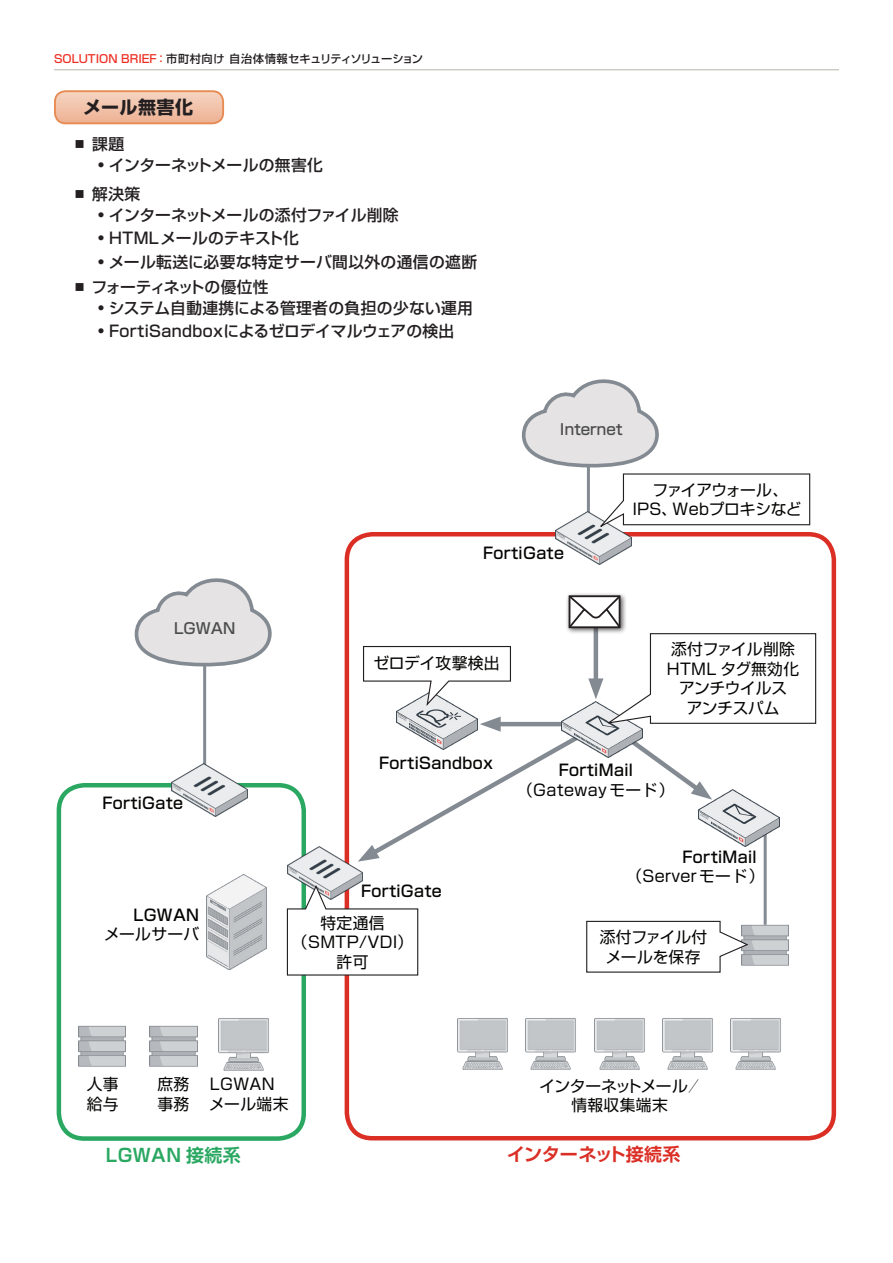
<style>
.page{position:relative;width:893px;height:1263px;background:#fff}
.page>*{position:absolute;margin:0;border:0;box-sizing:border-box;transform-origin:0 0}
.HEADLINE__RED{font:700 18px "Shin Go Pro De";color:#db2f26}
.HEADLINE__RED-2{font:700 18px "Shin Go Pro De";letter-spacing:.025em;color:#2aa862}
.SIDE_BAR_TEXT{font:700 18px "Shin Go Pro";letter-spacing:.025em;color:#231f20}
.t1{font:500 15.75px "Shin Go Pro";letter-spacing:.02em;color:#231f20}
.HEADLINE__RED-3{font:15.75px/19.5px "Shin Go Pro";letter-spacing:.025em;color:#040503;text-align:center}
.HEADLINE__RED-4{font:500 15.75px "Shin Go Pro";letter-spacing:.025em;color:#040503}
.HEADLINE__RED-5{font:15.75px/19.5px "Shin Go Pro";letter-spacing:-.005em;color:#040503;text-align:center}
.t2{font:500 15.75px "Shin Go Pro";letter-spacing:-.015em;color:#231f20}
.HEADLINE__RED-6{font:15.75px/19.5px "Shin Go Pro";color:#040503;text-align:center}
.t3{font:500 15.75px "Shin Go Pro";letter-spacing:-.005em;color:#231f20}
.t4{font:500 15.75px "Shin Go Pro";letter-spacing:-.075em;color:#231f20}
.HEADLINE__RED-7{font:15.75px "Shin Go Pro";letter-spacing:-.01em;color:#040503}
.HEADLINE__RED-8{font:15.75px "Shin Go Pro";letter-spacing:-.075em;color:#040503}
.HEADLINE__RED-9{font:15.75px "Shin Go Pro";letter-spacing:-.03em;color:#040503}
.SIDE_BAR_TEXT-2{font:500 15px "Shin Go Pro";color:#4b4c4d}
.t5{font:500 11.25px "Shin Go Pro";color:#231f20}
.s1{color:#ee2e22}
</style>
<div class="page">
<hr style="left:54px;top:69px;width:785px;height:1px;background:#b6b4ad">
<hr style="left:764px;top:825px;width:3px;height:106px;background:#838a92">
<hr style="left:203px;top:661px;width:3px;height:118px;background:#838a92">
<svg style="left:134px;top:578px;width:138px;height:90px"></svg>
<img style="left:150px;top:1025px;width:47px;height:42px">
<img style="left:78px;top:1025px;width:47px;height:42px">
<img style="left:219px;top:1018px;width:50px;height:52px">
<img style="left:594px;top:1018px;width:51px;height:52px">
<img style="left:457px;top:1018px;width:51px;height:52px">
<img style="left:662px;top:1018px;width:51px;height:52px">
<img style="left:526px;top:1018px;width:50px;height:52px">
<img style="left:731px;top:1018px;width:50px;height:52px">
<div style="left:57px;top:783px;width:249px;height:358px;border:4px solid #2aa862;border-radius:26px"></div>
<div style="left:345px;top:532px;width:491px;height:608px;border:4px solid #db2f26;border-radius:26px"></div>
<img style="left:556px;top:530px;width:76px;height:35px">
<img style="left:287px;top:847px;width:76px;height:37px">
<img style="left:172px;top:763px;width:76px;height:53px">
<img style="left:207px;top:874px;width:59px;height:96px">
<svg style="left:286px;top:884px;width:133px;height:92px"></svg>
<svg style="left:521px;top:379px;width:290px;height:151px"></svg>
<svg style="left:55px;top:93px;width:168px;height:30px;background:#f1c3ab"></svg>
<div style="left:54px;top:90px;width:170px;height:34px;border:2px solid #e78b52;border-radius:11px"></div>
<div style="left:565px;top:592px;width:62px;height:43px;background:#f3f3f3"></div>
<img style="left:750px;top:910px;width:39px;height:56px">
<svg style="left:358px;top:594px;width:459px;height:268px"></svg>
<svg style="left:586px;top:920px;width:164px;height:53px"></svg>
<p class="t5" style="left:54px;top:49px;width:371px"><span class="s1">SOLUTION BRIEF：</span>市町村向け 自治体情報セキュリティソリューション</p>
<p class="SIDE_BAR_TEXT" style="left:83px;top:93px;width:111px">メール無害化</p>
<p class="t1" style="left:72px;top:131px;width:54px">⿎ 課題</p>
<p class="t3" style="left:97px;top:152px;width:227px">• インターネットメールの無害化</p>
<p class="t1" style="left:72px;top:181px;width:70px">⿎ 解決策</p>
<p class="t2" style="left:97px;top:202px;width:303px">• インターネットメールの添付ファイル削除</p>
<p class="t1" style="left:97px;top:225px;width:203px">• HTMLメールのテキスト化</p>
<p class="t1" style="left:97px;top:249px;width:381px">• メール転送に必要な特定サーバ間以外の通信の遮断</p>
<p class="t4" style="left:72px;top:274px;width:198px">⿎ フォーティネットの優位性</p>
<p class="t1" style="left:97px;top:295px;width:377px">• システム自動連携による管理者の負担の少ない運用</p>
<p class="t1" style="left:97px;top:318px;width:359px">• FortiSandboxによるゼロデイマルウェアの検出</p>
<p class="SIDE_BAR_TEXT-2" style="left:174px;top:616px;width:63px">LGWAN</p>
<p class="SIDE_BAR_TEXT-2" style="left:560px;top:417px;width:64px">Internet</p>
<p class="HEADLINE__RED-4" style="left:483px;top:540px;width:82px">FortiGate</p>
<p class="HEADLINE__RED-8" style="left:653px;top:477px;width:137px">ファイアウォール、</p>
<p class="HEADLINE__RED-7" style="left:633px;top:496px;width:170px">IPS、Webプロキシなど</p>
<p class="HEADLINE__RED-5" style="left:374px;top:651px;width:128px">ゼロデイ攻撃検出</p>
<p class="HEADLINE__RED-5" style="left:671px;top:637px;width:125px">添付ファイル削除</p>
<p class="HEADLINE__RED-3" style="left:667px;top:657px;width:134px">HTML タグ無効化</p>
<p class="HEADLINE__RED-9" style="left:679px;top:675px;width:110px">アンチウイルス</p>
<p class="HEADLINE__RED-3" style="left:687px;top:696px;width:94px">アンチスパム</p>
<p class="HEADLINE__RED-4" style="left:102px;top:790px;width:82px">FortiGate</p>
<p class="HEADLINE__RED-4" style="left:133px;top:902px;width:67px">LGWAN</p>
<p class="HEADLINE__RED-3" style="left:104px;top:922px;width:97px">メールサーバ</p>
<p class="HEADLINE__RED-4" style="left:379px;top:750px;width:115px">FortiSandbox</p>
<p class="HEADLINE__RED-4" style="left:361px;top:878px;width:82px">FortiGate</p>
<p class="HEADLINE__RED-3" style="left:292px;top:911px;width:123px">特定通信（SMTP/VDI）許可</p>
<p class="HEADLINE__RED-4" style="left:559px;top:757px;width:76px">FortiMail</p>
<p class="HEADLINE__RED-3" style="left:517px;top:778px;width:159px">（Gatewayモード）</p>
<p class="HEADLINE__RED-4" style="left:683px;top:844px;width:76px">FortiMail</p>
<p class="HEADLINE__RED-3" style="left:626px;top:864px;width:140px">（Serverモード）</p>
<p class="HEADLINE__RED-5" style="left:600px;top:926px;width:109px">添付ファイル付メールを保存</p>
<p class="HEADLINE__RED-3" style="left:87px;top:1072px;width:33px">人事</p>
<p class="HEADLINE__RED-3" style="left:87px;top:1092px;width:33px">給与</p>
<p class="HEADLINE__RED-3" style="left:157px;top:1072px;width:33px">庶務</p>
<p class="HEADLINE__RED-3" style="left:157px;top:1092px;width:33px">事務</p>
<p class="HEADLINE__RED-3" style="left:210px;top:1072px;width:66px">LGWAN</p>
<p class="HEADLINE__RED-3" style="left:209px;top:1092px;width:81px">メール端末</p>
<p class="HEADLINE__RED-6" style="left:539px;top:1074px;width:161px">インターネットメール／情報収集端末</p>
<p class="HEADLINE__RED-2" style="left:106px;top:1140px;width:137px">LGWAN 接続系</p>
<p class="HEADLINE__RED" style="left:507px;top:1140px;width:175px">インターネット接続系</p>
</div>
